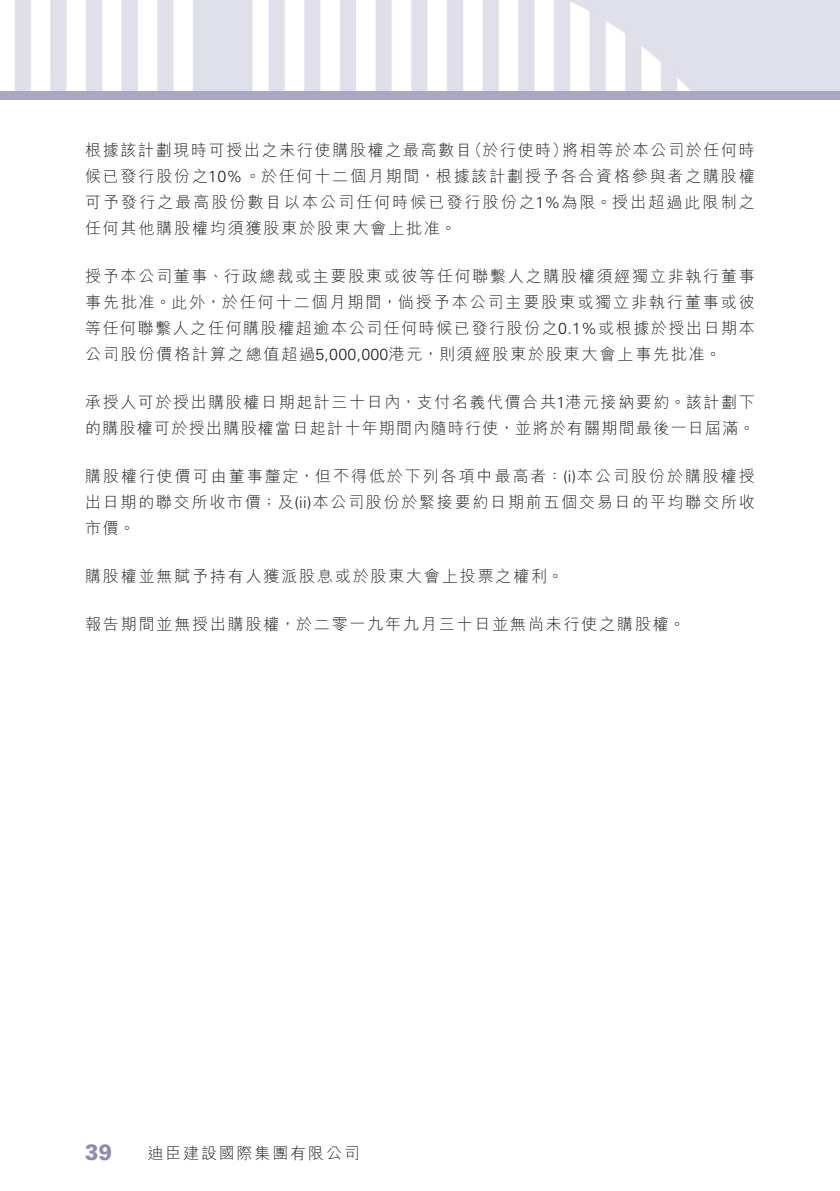
<style>
.page{position:relative;width:840px;height:1191px;background:#fff}
.page>*{position:absolute;margin:0;border:0;box-sizing:border-box;transform-origin:0 0}
.t1{font:900 22px "Univers LT Std";color:#8a8bae;scale:.9 1}
._11_P0{font:300 16px/26px "M Hei HK";letter-spacing:.11em;color:#231f20;text-align:justify}
._11_P0-2{font:300 16px/26px "M Hei HK";letter-spacing:.08em;color:#231f20}
.s1{font-family:"Univers LT Std"}
</style>
<div class="page">
<img style="left:14px;top:0;width:825px;height:91px">
<div style="left:0;top:91px;width:839px;height:8px;background:#a8a8c2"></div>
<p class="_11_P0" style="left:85px;top:137px;width:670px;text-align:left">根據該計劃現時可授出之未行使購股權之最高數目<br>候已發行股份之<span class="s1">10%</span>。於任何十二個月期間，根據該計劃授予各合資格參與者之購股權可予發行之最高股份數目以本公司任何時候已發行股份之<span class="s1">1%</span>為限。授出超過此限制之任何其他購股權均須獲股東於股東大會上批准。</p>
<p class="_11_P0" style="left:85px;top:263px;width:670px">授予本公司董事、行政總裁或主要股東或彼等任何聯繫人之購股權須經獨立非執行董事事先批准。此外，於任何十二個月期間，倘授予本公司主要股東或獨立非執行董事或彼等任何聯繫人之任何購股權超逾本公司任何時候已發行股份之<span class="s1">0.1%</span>或根據於授出日期本公司股份價格計算之總值超過<span class="s1">5,000,000</span>港元，則須經股東於股東大會上事先批准。</p>
<p class="_11_P0-2" style="left:85px;top:389px;width:670px">承授人可於授出購股權日期起計三十日內，支付名義代價合共<span class="s1">1</span>港元接納要約。該計劃下的購股權可於授出購股權當日起計十年期間內隨時行使，並將於有關期間最後一日屆滿。</p>
<p class="_11_P0" style="left:85px;top:463px;width:671px">購股權行使價可由董事釐定，但不得低於下列各項中最高者： <span class="s1">)i(</span> 本公司股份於購股權授出日期的聯交所收市價；及 <span class="s1">)i i(</span> 本公司股份於緊接要約日期前五個交易日的平均聯交所收市價。</p>
<p class="_11_P0" style="left:85px;top:563px;width:479px">購股權並無賦予持有人獲派股息或於股東大會上投票之權利。</p>
<p class="_11_P0" style="left:85px;top:611px;width:601px">報告期間並無授出購股權，於二零一九年九月三十日並無尚未行使之購股權。</p>
<p class="_11_P0" style="left:466px;top:137px;width:103px">（於行使時）</p>
<p class="_11_P0" style="left:561px;top:137px;width:194px">將相等於本公司於任何時</p>
<h1 class="t1" style="left:85px;top:1137px;width:31px">39</h1>
<p class="_11_P0" style="left:147px;top:1139px;width:214px">迪臣建設國際集團有限公司</p>
</div>
